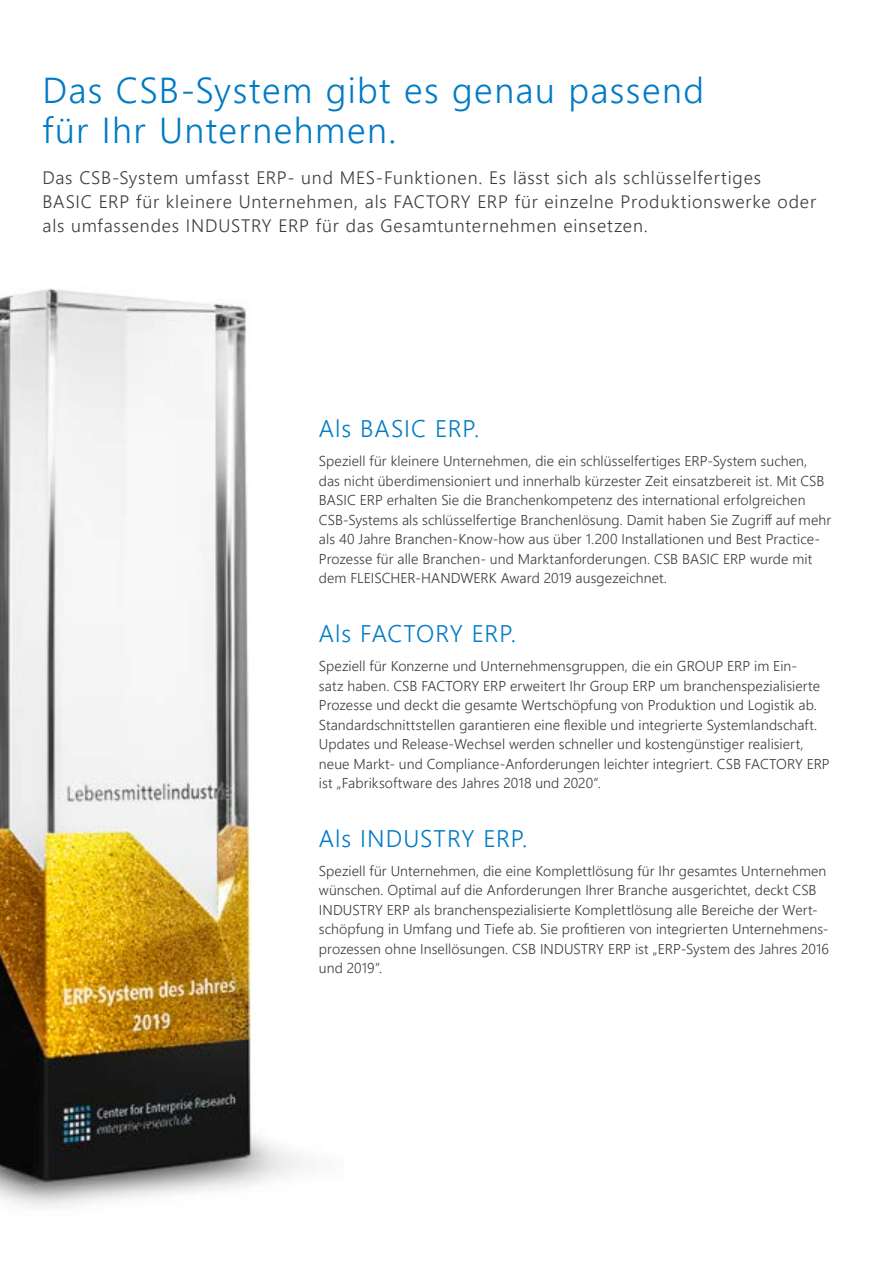
<style>
.page{position:relative;width:893px;height:1263px;background:#fff}
.page>*{position:absolute;margin:0;border:0;box-sizing:border-box;transform-origin:0 0}
.t1{font:300 36px/40.5px "Segoe UI";letter-spacing:.04em;color:#007bc4}
.t2{font:300 24px "Segoe UI";letter-spacing:.04em;color:#007bc4}
.t3{font:300 18px/24px "Segoe UI";letter-spacing:.045em;color:#3c3c3b}
.t4{font:300 14.25px/19.5px "Segoe UI";letter-spacing:.005em;color:#3c3c3b}
</style>
<div class="page">
<img style="left:0;top:288px;width:306px;height:920px">
<h1 class="t1" style="left:43px;top:66px;width:663px">Das CSB-System gibt es genau passend für Ihr Unternehmen.</h1>
<p class="t3" style="left:43px;top:164px;width:775px">Das CSB-System umfasst ERP- und MES-Funktionen. Es lässt sich als schlüsselfertiges<br>BASIC ERP für kleinere Unternehmen, als FACTORY ERP für einzelne Produktionswerke oder als umfassendes INDUSTRY ERP für das Gesamtunternehmen einsetzen.</p>
<h2 class="t2" style="left:319px;top:406px;width:162px">Als BASIC ERP.</h2>
<p class="t4" style="left:319px;top:450px;width:514px">Speziell für kleinere Unternehmen, die ein schlüsselfertiges ERP-System suchen, das nicht überdimensioniert und innerhalb kürzester Zeit einsatzbereit ist. Mit CSB BASIC ERP erhalten Sie die Branchenkompetenz des international erfolgreichen CSB-Systems als schlüsselfertige Branchenlösung. Damit haben Sie Zugriff auf mehr als 40 Jahre Branchen-Know-how aus über 1.200 Installationen und Best Practice-Prozesse für alle Branchen- und Marktanforderungen. CSB BASIC ERP wurde mit dem FLEISCHER-HANDWERK Award 2019 ausgezeichnet.</p>
<h2 class="t2" style="left:319px;top:611px;width:199px">Als FACTORY ERP.</h2>
<p class="t4" style="left:319px;top:655px;width:512px">Speziell für Konzerne und Unternehmensgruppen, die ein GROUP ERP im Ein-<br>satz haben. CSB FACTORY ERP erweitert Ihr Group ERP um branchenspezialisierte Prozesse und deckt die gesamte Wertschöpfung von Produktion und Logistik ab.<br>Standardschnittstellen garantieren eine flexible und integrierte Systemlandschaft.<br>Updates und Release-Wechsel werden schneller und kostengünstiger realisiert, neue Markt- und Compliance-Anforderungen leichter integriert. CSB FACTORY ERP ist „Fabriksoftware des Jahres 2018 und 2020“.</p>
<h2 class="t2" style="left:319px;top:815px;width:210px">Als INDUSTRY ERP.</h2>
<p class="t4" style="left:319px;top:860px;width:512px">Speziell für Unternehmen, die eine Komplettlösung für Ihr gesamtes Unternehmen wünschen. Optimal auf die Anforderungen Ihrer Branche ausgerichtet, deckt CSB INDUSTRY ERP als branchenspezialisierte Komplettlösung alle Bereiche der Wert&shy;schöpfung in Umfang und Tiefe ab. Sie profitieren von integrierten Unternehmens&shy;prozessen ohne Insellösungen. CSB INDUSTRY ERP ist „ERP-System des Jahres 2016 und 2019“.</p>
</div>
